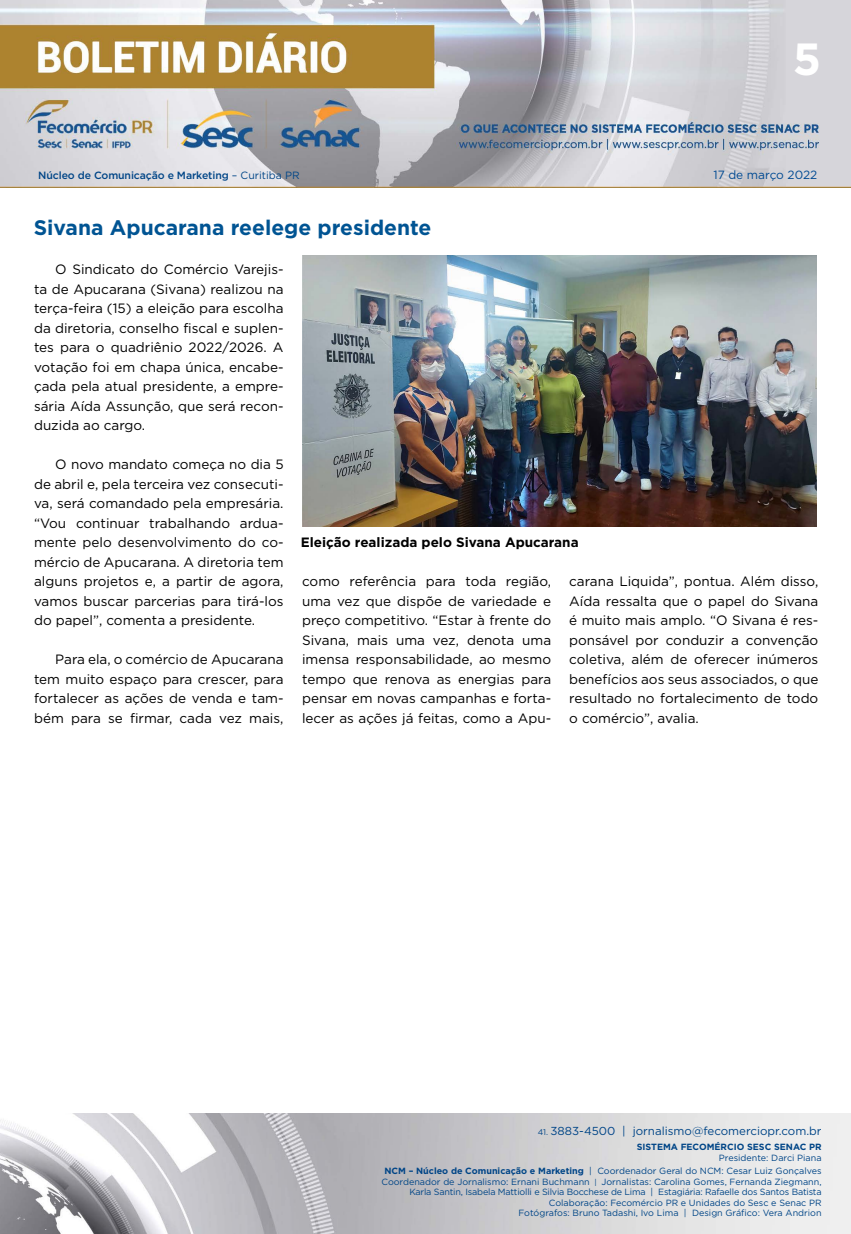
<style>
.page{position:relative;width:851px;height:1234px;background:#fff}
.page>*{position:absolute;margin:0;border:0;box-sizing:border-box;transform-origin:0 0}
.t1{font:700 45px "Gotham";color:#fff}
.t2{font:700 21px "Gotham";color:#005493}
.t3{font:13.5px/19.5px "Gotham";color:#000;text-align:justify}
.t4{font:700 13.5px "Gotham";color:#000}
.t5{font:11.85px "Gotham";color:#004a93}
.t6{font:11.55px "Gotham";color:#004587}
.t7{font:500 10.5px "Gotham";letter-spacing:-.01em;color:#004587}
.t8{font:9px/10.5px "Gotham";color:#004587;text-align:right}
.t9{font:700 9px "Gotham";color:#004587}
.s1{font-weight:400}
.s2{font-size:8.25px}
.s3{font-weight:700}
.s4{font-size:7.65px}
</style>
<div class="page">
<img style="left:0;top:0;width:850px;height:188px">
<img style="left:0;top:1113px;width:850px;height:120px">
<img style="left:302px;top:255px;width:514px;height:271px">
<h1 class="t1" style="left:792px;top:29px;width:30px">5</h1>
<p class="t7" style="left:38px;top:168px;width:263px">Núcleo de Comunicação e Marketing <span class="s1">– Curitiba PR</span></p>
<p class="t5" style="left:713px;top:167px;width:105px">17 de março 2022</p>
<h2 class="t2" style="left:34px;top:214px;width:399px">Sivana Apucarana reelege presidente</h2>
<p class="t3" style="left:34px;top:259px;width:251px;text-indent:21px">O Sindicato do Comércio Varejis&shy;ta de Apucarana (Sivana) realizou na terça-feira (15) a eleição para escolha da diretoria, conselho fiscal e suplen&shy;tes para o quadriênio 2022/2026. A votação foi em chapa única, encabe&shy;çada pela atual presidente, a empre&shy;sária Aída Assunção, que será recon&shy;duzida ao cargo.</p>
<p class="t3" style="left:34px;top:454px;width:251px;text-indent:21px">O novo mandato começa no dia 5 de abril e, pela terceira vez consecuti&shy;va, será comandado pela empresária. “Vou continuar trabalhando ardua&shy;mente pelo desenvolvimento do co&shy;mércio de Apucarana. A diretoria tem alguns projetos e, a partir de agora, vamos buscar parcerias para tirá-los do papel”, comenta a presidente.</p>
<p class="t3" style="left:34px;top:649px;width:251px;text-indent:21px">Para ela, o comércio de Apucarana tem muito espaço para crescer, para fortalecer as ações de venda e tam&shy;bém para se firmar, cada vez mais,</p>
<p class="t4" style="left:300px;top:533px;width:279px">Eleição realizada pelo Sivana Apucarana</p>
<p class="t3" style="left:302px;top:571px;width:250px">como referência para toda região, uma vez que dispõe de variedade e preço competitivo. “Estar à frente do Sivana, mais uma vez, denota uma imensa responsabilidade, ao mesmo tempo que renova as energias para pensar em novas campanhas e forta&shy;lecer as ações já feitas, como a Apu-</p>
<p class="t3" style="left:569px;top:571px;width:250px">carana Liquida”, pontua. Além disso, Aída ressalta que o papel do Sivana é muito mais amplo. “O Sivana é res&shy;ponsável por conduzir a convenção coletiva, além de oferecer inúmeros benefícios aos seus associados, o que resultado no fortalecimento de todo o comércio”, avalia.</p>
<p class="t6" style="left:537px;top:1123px;width:285px"><span class="s2">41.</span> 3883-4500 | jornalismo@fecomerciopr.com.br</p>
<p class="t9" style="left:636px;top:1140px;width:186px">SISTEMA FECOMÉRCIO SESC SENAC PR</p>
<p class="t8" style="left:384px;top:1150px;width:438px;line-height:13.5px">Presidente: Darci Piana<br><span class="s3">NCM – Núcleo de Comunicação e Marketing</span> | Coordenador Geral do NCM: Cesar Luiz Gonçalves</p>
<p class="t8" style="left:381px;top:1175px;width:441px">Coordenador de Jornalismo: Ernani Buchmann <span class="s4">|</span> Jornalistas: Carolina Gomes, Fernanda Ziegmann, Karla Santin, Isabela Mattiolli e Silvia Bocchese de Lima | Estagiária: Rafaelle dos Santos Batista Colaboração: Fecomércio PR e Unidades do Sesc e Senac PR<br>Fotógrafos: Bruno Tadashi, Ivo Lima | Design Gráfico: Vera Andrion</p>
</div>
